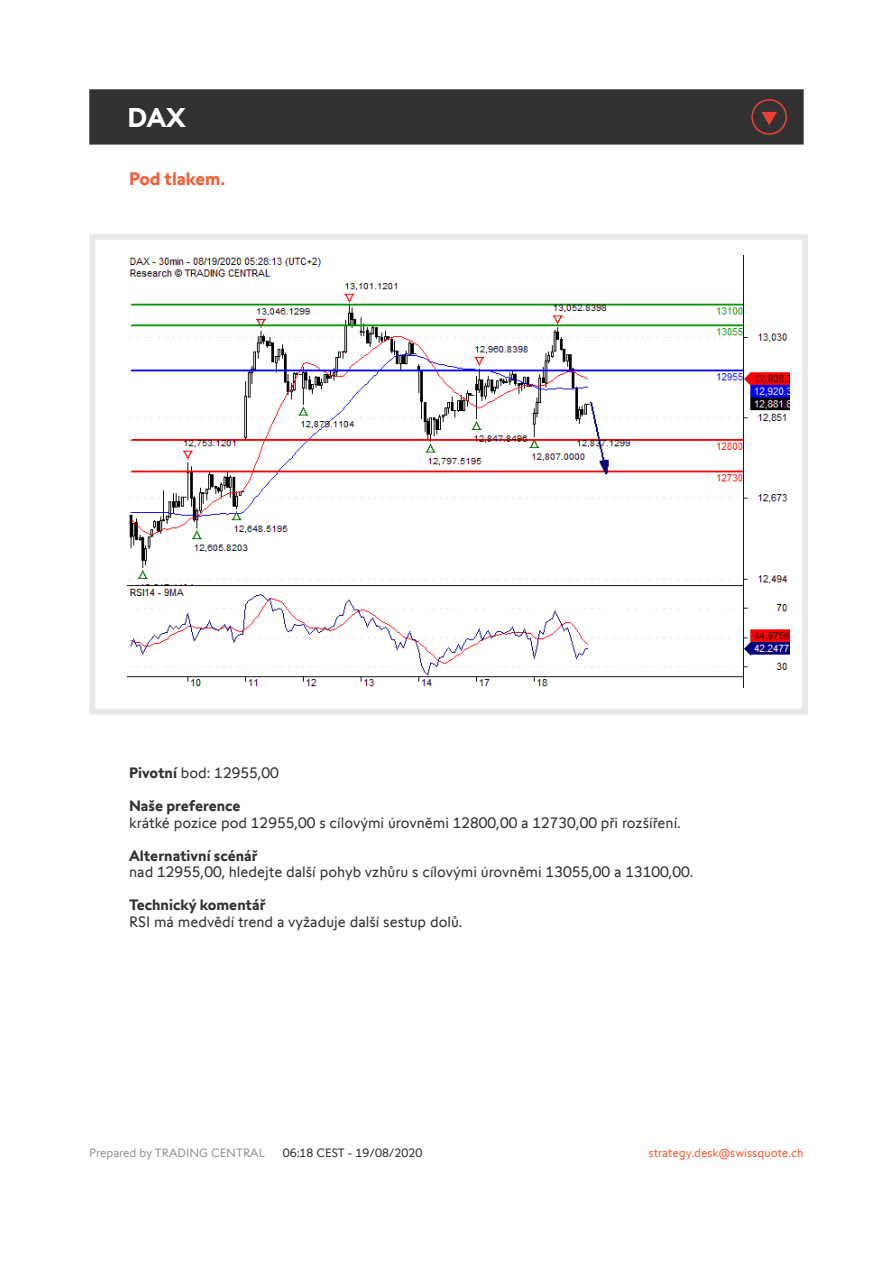
<style>
.page{position:relative;width:893px;height:1263px;background:#fff}
.page>*{position:absolute;margin:0;border:0;box-sizing:border-box;transform-origin:0 0}
.t1{font:700 27px "Swissquote CT";color:#fff}
.t2{font:700 18px "Swissquote CT";color:#fa5b35}
.t3{font:15px "Swissquote CT";color:#323232}
.t4{font:700 15px "Swissquote CT";color:#323232}
.t5{font:12px "Swissquote CT";color:#fa5b35}
.t6{font:12px "Swissquote CT";color:#939598}
.t7{font:12px "Swissquote CT";color:#323232}
.s1{font-weight:700}
</style>
<div class="page">
<div style="left:89px;top:234px;width:719px;height:480px;border:6px solid #e9e8e7"></div>
<div style="left:89px;top:89px;width:715px;height:56px;background:#323232;border:2px solid #323232"></div>
<img style="left:128px;top:255px;width:661px;height:432px">
<svg style="left:751px;top:99px;width:36px;height:36px"></svg>
<h1 class="t1" style="left:128px;top:101px;width:60px">DAX</h1>
<p class="t2" style="left:129px;top:168px;width:98px">Pod tlakem.</p>
<p class="t3" style="left:129px;top:764px;width:151px"><span class="s1">Pivotní</span> bod: 12955,00</p>
<p class="t4" style="left:129px;top:797px;width:113px">Naše preference</p>
<p class="t3" style="left:129px;top:814px;width:553px">krátké pozice pod 12955,00 s cílovými úrovněmi 12800,00 a 12730,00 při rozšíření.</p>
<p class="t4" style="left:129px;top:846px;width:130px">Alternativní scénář</p>
<p class="t3" style="left:129px;top:863px;width:566px">nad 12955,00, hledejte další pohyb vzhůru s cílovými úrovněmi 13055,00 a 13100,00.</p>
<p class="t4" style="left:129px;top:896px;width:138px">Technický komentář</p>
<p class="t3" style="left:129px;top:913px;width:335px">RSI má medvědí trend a vyžaduje další sestup dolů.</p>
<p class="t6" style="left:89px;top:1145px;width:177px">Prepared by TRADING CENTRAL</p>
<p class="t7" style="left:283px;top:1145px;width:141px">06:18 CEST - 19/08/2020</p>
<p class="t5" style="left:649px;top:1145px;width:157px">strategy.desk@swissquote.ch</p>
</div>
